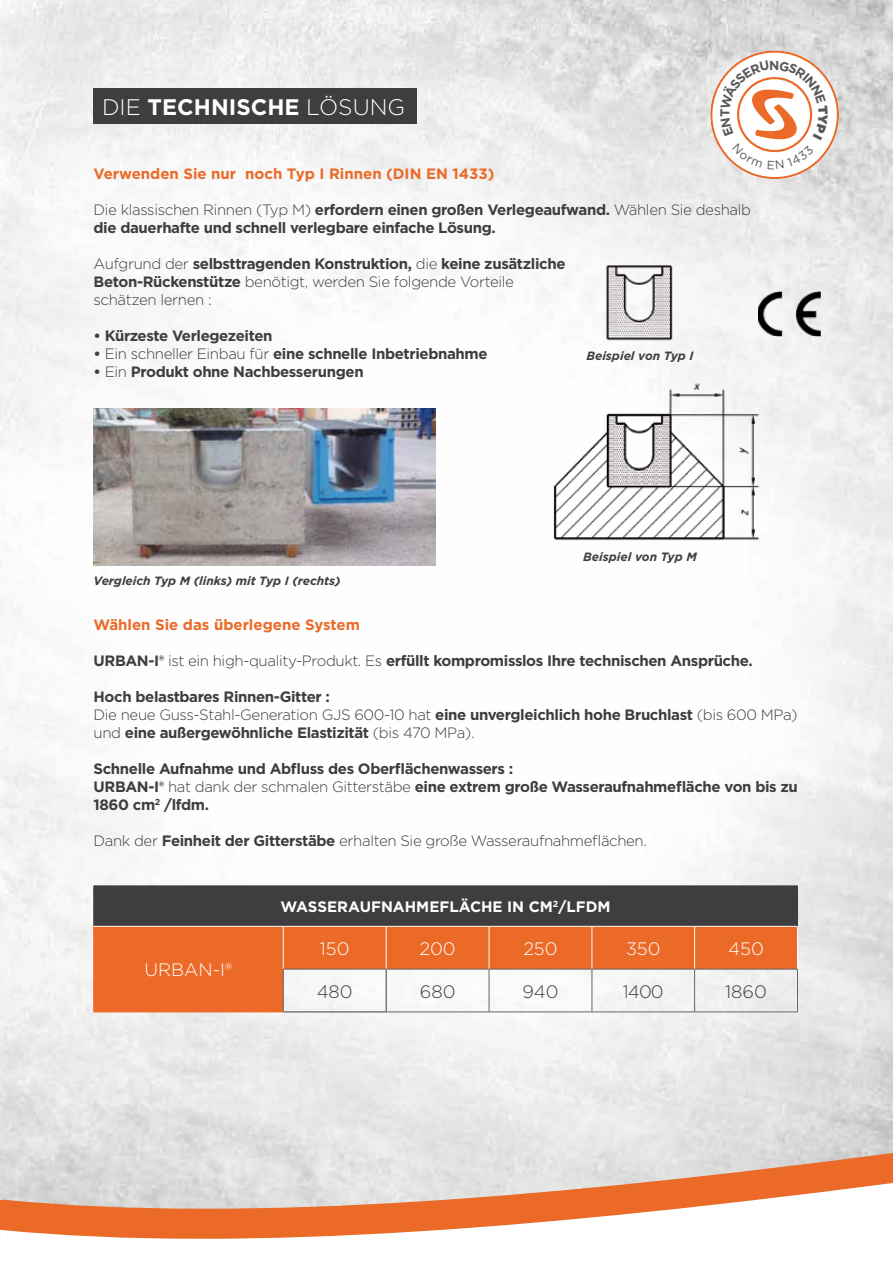
<style>
.page{position:relative;width:893px;height:1263px;background:#fff}
.page>*{position:absolute;margin:0;border:0;box-sizing:border-box;transform-origin:0 0}
.t1{font:700 22.5px "Gotham";color:#fff}
.t2{font:300 18px "Gotham";color:#fff}
.t3{font:300 18px "Gotham";color:#3e3d40}
.t4{font:700 15.15px "Gotham";color:#fff}
.t5{font:700 15px/18px "Gotham";letter-spacing:-.025em;color:#3e3d40}
.t6{font:300 15px/18px "Gotham";letter-spacing:-.025em;color:#3e3d40}
.t7{font:700 15px "Gotham";color:#eb6a27}
.t8{font:700 12.9px "Gotham";color:#58585a}
.t9{font:italic 700 12px "Gotham";color:#3e3d40}
.s1{font-weight:300}
.s2{font-weight:700}
</style>
<div class="page">
<img style="left:0;top:0;width:893px;height:1008px">
<svg style="left:18px;top:1008px;width:875px;height:31px;fill:#efefef"></svg>
<svg style="left:18px;top:1039px;width:875px;height:200px;background:#e7d3c9"></svg>
<svg style="left:0;top:1008px;width:18px;height:228px;background:#e3d2c9"></svg>
<div style="left:94px;top:88px;width:323px;height:35px;background:#3e3d40"></div>
<img style="left:94px;top:408px;width:342px;height:157px">
<img style="left:758px;top:292px;width:63px;height:44px">
<img style="left:590px;top:241px;width:102px;height:104px">
<img style="left:542px;top:380px;width:225px;height:164px">
<div style="left:94px;top:886px;width:703px;height:40px;background:#3e3d40"></div>
<svg style="left:94px;top:927px;width:703px;height:85px;fill:#eb6a27"></svg>
<hr style="left:489px;top:969px;width:1px;height:43px;background:#646567">
<hr style="left:592px;top:969px;width:1px;height:43px;background:#646567">
<hr style="left:694px;top:969px;width:1px;height:43px;background:#646567">
<hr style="left:797px;top:969px;width:1px;height:43px;background:#646567">
<hr style="left:386px;top:1012px;width:103px;height:1px;background:#646567">
<hr style="left:489px;top:1012px;width:103px;height:1px;background:#646567">
<hr style="left:592px;top:1012px;width:103px;height:1px;background:#646567">
<hr style="left:695px;top:1012px;width:103px;height:1px;background:#646567">
<hr style="left:386px;top:969px;width:1px;height:43px;background:#3e3d40">
<hr style="left:283px;top:1012px;width:103px;height:1px;background:#3e3d40">
<hr style="left:386px;top:926px;width:1px;height:43px;background:#fff">
<hr style="left:489px;top:926px;width:1px;height:43px;background:#fff">
<hr style="left:592px;top:926px;width:1px;height:43px;background:#fff">
<hr style="left:694px;top:926px;width:1px;height:43px;background:#fff">
<hr style="left:797px;top:926px;width:1px;height:43px;background:#fff">
<hr style="left:386px;top:926px;width:103px;height:1px;background:#fff">
<hr style="left:489px;top:926px;width:103px;height:1px;background:#fff">
<hr style="left:592px;top:926px;width:103px;height:1px;background:#fff">
<hr style="left:695px;top:926px;width:103px;height:1px;background:#fff">
<hr style="left:94px;top:885px;width:189px;height:1px;background:#3e3d40">
<hr style="left:93px;top:886px;width:1px;height:40px;background:#3e3d40">
<hr style="left:283px;top:885px;width:103px;height:1px;background:#3e3d40">
<hr style="left:386px;top:885px;width:103px;height:1px;background:#3e3d40">
<hr style="left:489px;top:885px;width:103px;height:1px;background:#3e3d40">
<hr style="left:592px;top:885px;width:103px;height:1px;background:#3e3d40">
<hr style="left:695px;top:885px;width:103px;height:1px;background:#3e3d40">
<hr style="left:797px;top:886px;width:1px;height:40px;background:#3e3d40">
<hr style="left:93px;top:926px;width:1px;height:43px;background:#eb6a27">
<hr style="left:93px;top:969px;width:1px;height:43px;background:#eb6a27">
<hr style="left:94px;top:926px;width:189px;height:1px;background:#fff">
<hr style="left:283px;top:926px;width:103px;height:1px;background:#fff">
<hr style="left:283px;top:926px;width:1px;height:43px;background:#fff">
<hr style="left:283px;top:969px;width:103px;height:1px;background:#646567">
<hr style="left:283px;top:969px;width:1px;height:43px;background:#646567">
<hr style="left:386px;top:969px;width:103px;height:1px;background:#646567">
<hr style="left:489px;top:969px;width:103px;height:1px;background:#646567">
<hr style="left:592px;top:969px;width:103px;height:1px;background:#646567">
<hr style="left:695px;top:969px;width:103px;height:1px;background:#646567">
<hr style="left:94px;top:1012px;width:189px;height:1px;background:#eb6a27">
<svg style="left:710px;top:50px;width:129px;height:129px"></svg>
<h1 class="t1" style="left:102px;top:92px;width:254px"><span class="s1">Die</span> technische <span class="s1">Lösung</span></h1>
<p class="t8" style="left:769px;top:56px;width:12px">N</p>
<p class="t7" style="left:94px;top:164px;width:402px">Verwenden Sie nur noch Typ I Rinnen (DIN EN 1433)</p>
<p class="t5" style="left:94px;top:201px;width:659px"><span class="s1">D ie klassischen Rinnen (Typ M )</span> erfordern einen großen Verlegeaufwand. <span class="s1">Wählen Sie deshalb </span>die dauerhafte und schnell verlegbare einfache Lösung.</p>
<p class="t6" style="left:94px;top:254px;width:473px">Aufgrund der <span class="s2">selbsttragenden Konstruktion,</span> die <span class="s2">keine zusätzliche<br>Beton-Rückenstütze</span> benötigt, werden Sie folgende Vorteile schätzen lernen :</p>
<p class="t5" style="left:94px;top:327px;width:180px">• Kürzeste Verlegezeiten</p>
<p class="t5" style="left:94px;top:345px;width:396px">• <span class="s1">Ein schneller Einbau für</span> eine schnelle Inbetriebnahme</p>
<p class="t5" style="left:94px;top:363px;width:272px">• <span class="s1">Ein</span> Produkt ohne Nachbesserungen</p>
<p class="t9" style="left:586px;top:347px;width:109px">Beispiel von Typ I</p>
<p class="t9" style="left:94px;top:573px;width:248px">Vergleich Typ M (links) mit Typ I (rechts)</p>
<p class="t9" style="left:583px;top:548px;width:115px">Beispiel von Typ M</p>
<p class="t7" style="left:94px;top:614px;width:268px">Wählen Sie das überlegene System</p>
<p class="t5" style="left:94px;top:651px;width:661px">Urban-I® <span class="s1">ist ein high-quality-Produkt. Es</span> erfüllt kompromisslos Ihre technischen Ansprüche.</p>
<p class="t5" style="left:94px;top:687px;width:706px">Hoch belastbares Rinnen-Gitter :<br><span class="s1">D ie neue Guss-Stahl-Generation GJS 600-10 hat</span> eine unvergleichlich hohe Bruchlast <span class="s1">(bis 600 M Pa) und</span> eine außergewöhnliche Elastizität <span class="s1">(bis 470 M Pa).</span></p>
<p class="t5" style="left:94px;top:759px;width:421px">Schnelle Aufnahme und Abfluss des Oberflächenwassers :<br>URBAN</p>
<p class="t5" style="left:94px;top:777px;width:706px;text-indent:55px">-I® <span class="s1">hat dank der schmalen Gitterstäbe</span> eine extrem große Wasseraufnahmefläche von bis zu<br>1860 cm<sup>2</sup> /lfdm.</p>
<p class="t6" style="left:94px;top:831px;width:555px">Dank der <span class="s2">Feinheit der Gitterstäbe</span> erhalten Sie große Wasseraufnahmeflächen.</p>
<p class="t2" style="left:145px;top:958px;width:89px">URBAN-I®</p>
<p class="t4" style="left:281px;top:897px;width:38px">Wasse</p>
<p class="t4" style="left:337px;top:897px;width:275px">raufnahmefläche i n cm<sup>2</sup>/lfdm</p>
<p class="t2" style="left:320px;top:937px;width:31px">150</p>
<p class="t2" style="left:419px;top:937px;width:38px">200</p>
<p class="t2" style="left:523px;top:937px;width:36px">250</p>
<p class="t2" style="left:626px;top:937px;width:36px">350</p>
<p class="t2" style="left:728px;top:937px;width:37px">450</p>
<p class="t3" style="left:317px;top:980px;width:38px">480</p>
<p class="t3" style="left:420px;top:980px;width:37px">680</p>
<p class="t3" style="left:522px;top:980px;width:38px">940</p>
<p class="t3" style="left:623px;top:980px;width:42px">1400</p>
<p class="t3" style="left:725px;top:980px;width:43px">1860</p>
</div>
